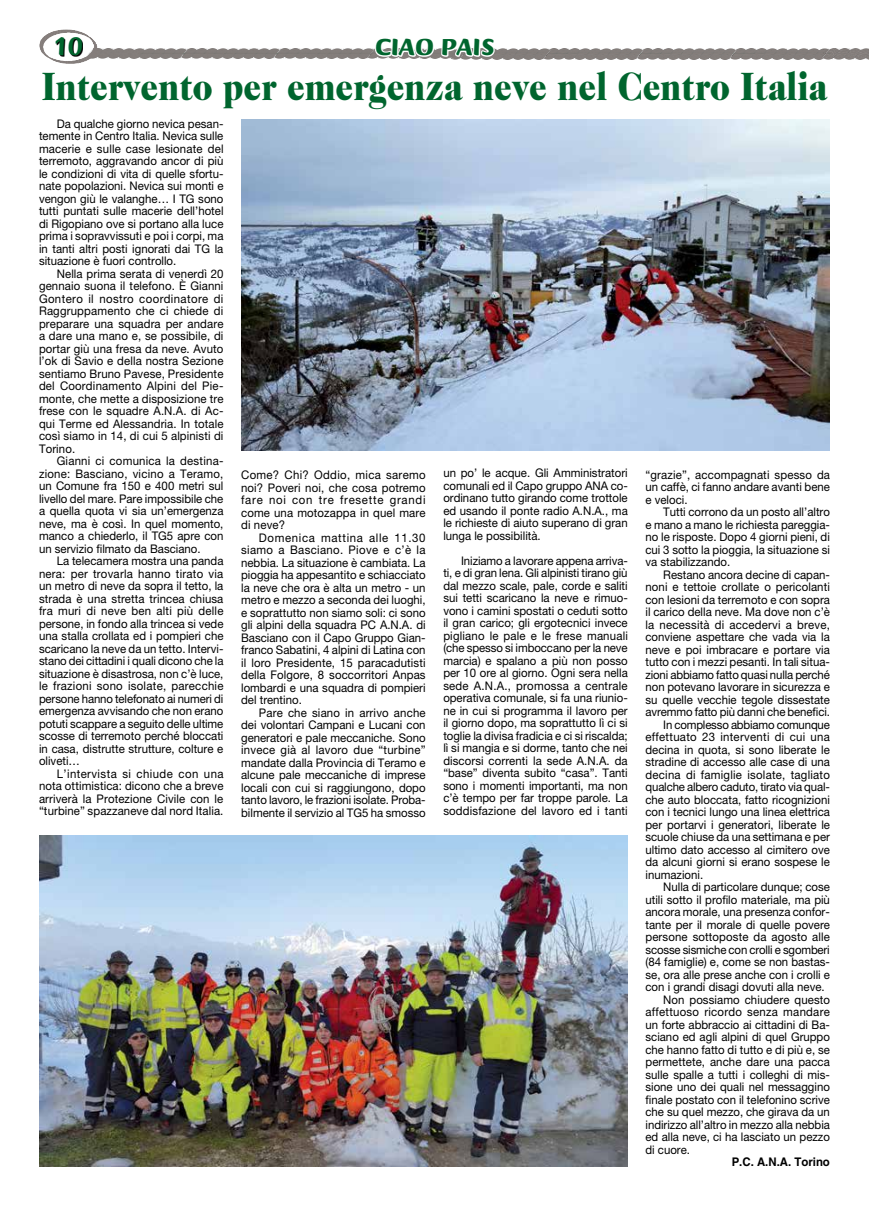
<style>
.page{position:relative;width:869px;height:1205px;background:#fff}
.page>*{position:absolute;margin:0;border:0;box-sizing:border-box;transform-origin:0 0}
.t1{font:900 40px "Caslon 224 Std";color:#00652e;scale:.86 1}
.t2{font:700 27.5px "Briem Script Std";color:#00652e}
.t3{font:900 25px "Briem Script Std";color:#00652e}
.t4{font:11.88px/12.5px "Helvetica Neue LT Std";color:#000;text-align:justify;scale:.96 1}
.t5{font:11.88px "Helvetica Neue LT Std";letter-spacing:.02em;color:#000;scale:.96 1}
.t6{font:11.88px "Helvetica Neue LT Std";letter-spacing:.025em;color:#000;scale:.96 1}
.t7{font:700 11.88px "Helvetica LT Std";color:#000;scale:.96 1}
</style>
<div class="page">
<img style="left:736px;top:49px;width:86px;height:10px">
<img style="left:643px;top:49px;width:93px;height:10px">
<img style="left:550px;top:49px;width:93px;height:10px">
<img style="left:496px;top:49px;width:54px;height:10px">
<img style="left:281px;top:49px;width:92px;height:10px">
<img style="left:187px;top:49px;width:94px;height:10px">
<img style="left:97px;top:49px;width:90px;height:10px">
<img style="left:822px;top:49px;width:46px;height:10px">
<svg style="left:39px;top:30px;width:58px;height:34px"></svg>
<img style="left:39px;top:835px;width:588px;height:331px">
<img style="left:241px;top:119px;width:588px;height:331px">
<svg style="left:373px;top:48px;width:123px;height:11px"></svg>
<h2 class="t2" style="left:53px;top:31px;width:31px">10</h2>
<h1 class="t1" style="left:42px;top:63px;width:914px">Intervento per emergenza neve nel Centro Italia</h1>
<h3 class="t3" style="left:375px;top:33px;width:121px">CIAO PAIS</h3>
<p class="t4" style="left:39px;top:117px;width:194px;text-indent:18px">Da qualche giorno nevica pesan&shy;temente in Centro Italia. Nevica sulle macerie e sulle case lesionate del terremoto, aggravando ancor di più le condizioni di vita di quelle sfortu&shy;nate popolazioni. Nevica sui monti e vengon giù le valanghe… I TG sono tutti puntati sulle macerie dell’hotel di Rigopiano ove si portano alla luce prima i sopravvissuti e poi i corpi, ma in tanti altri posti ignorati dai TG la situazione è fuori controllo.</p>
<p class="t4" style="left:39px;top:267px;width:193px;text-indent:18px">Nella prima serata di venerdì 20 gennaio suona il telefono. È Gianni Gontero il nostro coordinatore di Raggruppamento che ci chiede di preparare una squadra per andare a dare una mano e, se possibile, di portar giù una fresa da neve. Avuto l’ok di Savio e della nostra Sezione sentiamo Bruno Pavese, Presidente del Coordinamento Alpini del Pie&shy;monte, che mette a disposizione tre frese con le squadre A.N.A. di Ac&shy;qui Terme ed Alessandria. In totale così siamo in 14, di cui 5 alpinisti di Torino.</p>
<p class="t4" style="left:39px;top:454px;width:193px;text-indent:18px">Gianni ci comunica la destina&shy;zione: Basciano, vicino a Teramo, un Comune fra 150 e 400 metri sul livello del mare. Pare impossibile che a quella quota vi sia un’emergenza neve, ma è così. In quel momento, manco a chiederlo, il TG5 apre con un servizio filmato da Basciano.</p>
<p class="t4" style="left:39px;top:554px;width:194px;text-indent:18px">La telecamera mostra una panda nera: per trovarla hanno tirato via un metro di neve da sopra il tetto, la strada è una stretta trincea chiusa fra muri di neve ben alti più delle persone, in fondo alla trincea si vede una stalla crollata ed i pompieri che scaricano la neve da un tetto. Intervi&shy;stano dei cittadini i quali dicono che la situazione è disastrosa, non c’è luce, le frazioni sono isolate, parecchie persone hanno telefonato ai numeri di emergenza avvisando che non erano potuti scappare a seguito delle ultime scosse di terremoto perché bloccati in casa, distrutte strutture, colture e oliveti…</p>
<p class="t4" style="left:39px;top:767px;width:194px;text-indent:18px">L’intervista si chiude con una nota ottimistica: dicono che a breve arriverà la Protezione Civile con le “turbine” spazzaneve dal nord Italia.</p>
<p class="t4" style="left:241px;top:468px;width:194px">Come? Chi? Oddio, mica saremo noi? Poveri noi, che cosa potremo fare noi con tre fresette grandi come una motozappa in quel mare di neve?</p>
<p class="t4" style="left:241px;top:531px;width:193px;text-indent:18px">Domenica mattina alle 11.30 siamo a Basciano. Piove e c’è la nebbia. La situazione è cambiata. La pioggia ha appesantito e schiacciato la neve che ora è alta un metro - un metro e mezzo a seconda dei luoghi, e soprattutto non siamo soli: ci sono gli alpini della squadra PC A.N.A. di Basciano con il Capo Gruppo Gian&shy;franco Sabatini, 4 alpini di Latina con il loro Presidente, 15 paracadutisti della Folgore, 8 soccorritori Anpas lombardi e una squadra di pompieri del trentino.</p>
<p class="t4" style="left:241px;top:706px;width:193px;text-indent:18px">Pare che siano in arrivo anche dei volontari Campani e Lucani con generatori e pale meccaniche. Sono invece già al lavoro due “turbine” mandate dalla Provincia di Teramo e alcune pale meccaniche di imprese locali con cui si raggiungono, dopo tanto lavoro, le frazioni isolate. Proba&shy;bilmente il servizio al TG5 ha smosso</p>
<p class="t4" style="left:443px;top:466px;width:193px">un po’ le acque. Gli Amministratori comunali ed il Capo gruppo ANA co&shy;ordinano tutto girando come trottole ed usando il ponte radio A.N.A., ma le richieste di aiuto superano di gran lunga le possibilità.</p>
<p class="t4" style="left:443px;top:554px;width:194px;text-indent:18px">Iniziamo a lavorare appena arriva&shy;ti, e di gran lena. Gli alpinisti tirano giù dal mezzo scale, pale, corde e saliti sui tetti scaricano la neve e rimuo&shy;vono i camini spostati o ceduti sotto il gran carico; gli ergotecnici invece pigliano le pale e le frese manuali (che spesso si imboccano per la neve marcia) e spalano a più non posso per 10 ore al giorno. Ogni sera nella sede A.N.A., promossa a centrale operativa comunale, si fa una riunio&shy;ne in cui si programma il lavoro per il giorno dopo, ma soprattutto lì ci si toglie la divisa fradicia e ci si riscalda; lì si mangia e si dorme, tanto che nei discorsi correnti la sede A.N.A. da “base” diventa subito “casa”. Tanti sono i momenti importanti, ma non c’è tempo per far troppe parole. La soddisfazione del lavoro ed i tanti</p>
<p class="t4" style="left:645px;top:468px;width:194px">“grazie”, accompagnati spesso da un caffè, ci fanno andare avanti bene e veloci.</p>
<p class="t4" style="left:645px;top:506px;width:193px;text-indent:18px">Tutti corrono da un posto all’altro e mano a mano le richiesta pareggia&shy;no le risposte. Dopo 4 giorni pieni, di cui 3 sotto la pioggia, la situazione si va stabilizzando.</p>
<p class="t4" style="left:663px;top:568px;width:175px">Restano ancora decine di capan-</p>
<p class="t4" style="left:645px;top:581px;width:193px">noni e tettoie crollate o pericolanti</p>
<p class="t4" style="left:645px;top:593px;width:193px">con lesioni da terremoto e con sopra</p>
<p class="t4" style="left:645px;top:606px;width:193px">il carico della neve. Ma dove non c’è</p>
<p class="t5" style="left:645px;top:617px;width:194px">la necessità di accedervi a breve,</p>
<p class="t4" style="left:645px;top:631px;width:193px">conviene aspettare che vada via la</p>
<p class="t4" style="left:645px;top:643px;width:193px">neve e poi imbracare e portare via</p>
<p class="t4" style="left:645px;top:656px;width:193px">tutto con i mezzi pesanti. In tali situa-</p>
<p class="t4" style="left:645px;top:668px;width:193px">zioni abbiamo fatto quasi nulla perché</p>
<p class="t4" style="left:645px;top:681px;width:193px">non potevano lavorare in sicurezza e</p>
<p class="t4" style="left:645px;top:693px;width:193px">su quelle vecchie tegole dissestate</p>
<p class="t4" style="left:645px;top:706px;width:193px">avremmo fatto più danni che benefici.</p>
<p class="t4" style="left:663px;top:718px;width:175px">In complesso abbiamo comunque</p>
<p class="t6" style="left:645px;top:730px;width:193px">effettuato 23 interventi di cui una</p>
<p class="t4" style="left:645px;top:743px;width:193px">decina in quota, si sono liberate le</p>
<p class="t4" style="left:645px;top:756px;width:193px">stradine di accesso alle case di una</p>
<p class="t5" style="left:645px;top:767px;width:194px">decina di famiglie isolate, tagliato</p>
<p class="t4" style="left:645px;top:781px;width:193px">qualche albero caduto, tirato via qual-</p>
<p class="t4" style="left:645px;top:793px;width:193px">che auto bloccata, fatto ricognizioni</p>
<p class="t4" style="left:645px;top:806px;width:193px">con i tecnici lungo una linea elettrica</p>
<p class="t4" style="left:645px;top:818px;width:194px">per portarvi i generatori, liberate le</p>
<p class="t4" style="left:645px;top:831px;width:193px">scuole chiuse da una settimana e per</p>
<p class="t4" style="left:645px;top:843px;width:193px">ultimo dato accesso al cimitero ove</p>
<p class="t4" style="left:645px;top:856px;width:193px">da alcuni giorni si erano sospese le</p>
<p class="t4" style="left:645px;top:868px;width:62px">inumazioni.</p>
<p class="t4" style="left:663px;top:881px;width:175px">Nulla di particolare dunque; cose</p>
<p class="t4" style="left:645px;top:893px;width:193px">utili sotto il profilo materiale, ma più</p>
<p class="t4" style="left:645px;top:906px;width:193px">ancora morale, una presenza confor-</p>
<p class="t4" style="left:645px;top:918px;width:193px">tante per il morale di quelle povere</p>
<p class="t4" style="left:645px;top:931px;width:194px">persone sottoposte da agosto alle</p>
<p class="t4" style="left:645px;top:943px;width:193px">scosse sismiche con crolli e sgomberi</p>
<p class="t4" style="left:645px;top:956px;width:193px">(84 famiglie) e, come se non bastas-</p>
<p class="t4" style="left:645px;top:968px;width:193px">se, ora alle prese anche con i crolli e</p>
<p class="t4" style="left:645px;top:981px;width:188px">con i grandi disagi dovuti alla neve.</p>
<p class="t4" style="left:663px;top:993px;width:175px">Non possiamo chiudere questo</p>
<p class="t5" style="left:645px;top:1005px;width:193px">affettuoso ricordo senza mandare</p>
<p class="t4" style="left:645px;top:1018px;width:193px">un forte abbraccio ai cittadini di Ba-</p>
<p class="t4" style="left:645px;top:1031px;width:193px">sciano ed agli alpini di quel Gruppo</p>
<p class="t4" style="left:645px;top:1043px;width:193px">che hanno fatto di tutto e di più e, se</p>
<p class="t4" style="left:645px;top:1056px;width:193px">permettete, anche dare una pacca</p>
<p class="t4" style="left:645px;top:1068px;width:193px">sulle spalle a tutti i colleghi di mis-</p>
<p class="t4" style="left:645px;top:1081px;width:193px">sione uno dei quali nel messaggino</p>
<p class="t4" style="left:645px;top:1093px;width:193px">finale postato con il telefonino scrive</p>
<p class="t4" style="left:645px;top:1106px;width:193px">che su quel mezzo, che girava da un</p>
<p class="t4" style="left:645px;top:1118px;width:193px">indirizzo all’altro in mezzo alla nebbia</p>
<p class="t4" style="left:645px;top:1131px;width:193px">ed alla neve, ci ha lasciato un pezzo</p>
<p class="t4" style="left:645px;top:1143px;width:48px">di cuore.</p>
<p class="t7" style="left:731px;top:1155px;width:104px">P.C. A.N.A. Torino</p>
</div>
